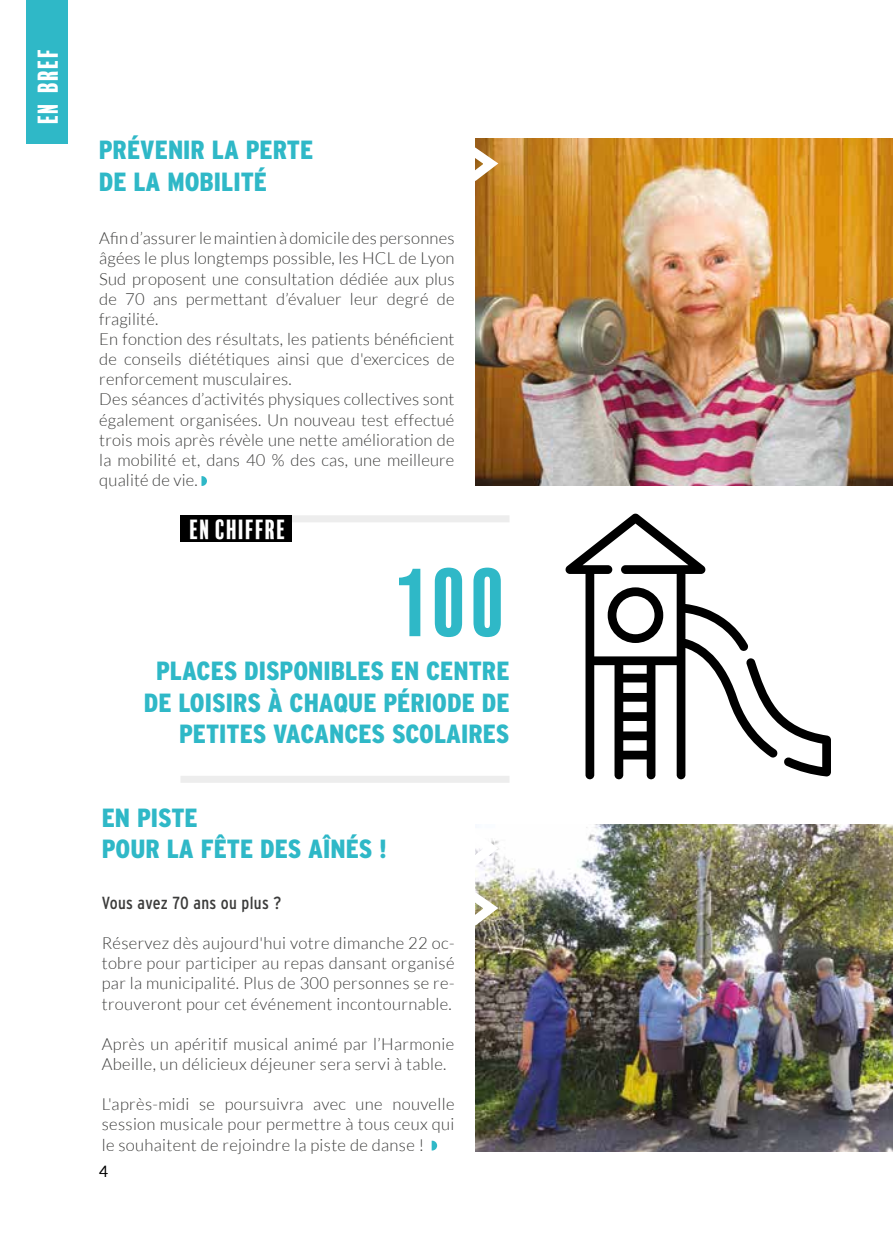
<style>
.page{position:relative;width:893px;height:1241px;background:#fff}
.page>*{position:absolute;margin:0;border:0;box-sizing:border-box;transform-origin:0 0}
.t1{font:87.5px "Balboa Plus Fill";color:#2fb8c7}
.t2{font:900 condensed 26.25px/31.5px "Interstate";color:#2fb8c7}
.t3{font:26.25px "Balboa Plus Fill";color:#fff}
.t4{font:25.38px "Balboa Plus Fill";color:#fff}
.t5{font:condensed 17.5px "Interstate";letter-spacing:.02em;color:#3c3c3b}
.t6{font:300 16.62px/20.1px "Lato";letter-spacing:.01em;color:#3c3c3b;text-align:justify}
.t7{font:15.75px "Lato";color:#000}
</style>
<div class="page">
<img style="left:476px;top:824px;width:417px;height:327px">
<img style="left:476px;top:138px;width:417px;height:348px">
<div style="left:26px;top:0;width:42px;height:144px;background:#2fb8c7"></div>
<svg style="left:432px;top:1140px;width:5px;height:10px"></svg>
<div style="left:270px;top:515px;width:239px;height:7px;background:#ededed"></div>
<div style="left:180px;top:515px;width:112px;height:27px;background:#000"></div>
<div style="left:180px;top:775px;width:329px;height:7px;background:#ededed"></div>
<svg style="left:475px;top:139px;width:31px;height:51px"></svg>
<svg style="left:475px;top:883px;width:31px;height:51px"></svg>
<svg style="left:475px;top:824px;width:31px;height:50px"></svg>
<svg style="left:201px;top:476px;width:6px;height:10px"></svg>
<svg style="left:565px;top:513px;width:183px;height:266px"></svg>
<svg style="left:746px;top:657px;width:85px;height:119px"></svg>
<h2 class="t3" style="left:33px;top:124px;width:78px;rotate:-90deg">EN BREF</h2>
<h2 class="t2" style="left:99px;top:134px;width:216px">PRÉVENIR LA PERTE<br>DE LA MOBILITÉ</h2>
<p class="t6" style="left:99px;top:228px;width:357px;text-align:left">Afin d’assurer le maintien à domicile des personnes âgées le plus longtemps possible, les HCL de Lyon Sud proposent une consultation dédiée aux plus de 70 ans permettant d’évaluer leur degré de fragilité.<br>En fonction des résultats, les patients bénéficient de conseils diététiques ainsi que d'exercices de renforcement musculaires.<br>Des séances d’activités physiques collectives sont également organisées. Un nouveau test effectué trois mois après révèle une nette amélioration de la mobilité et, dans 40 % des cas, une meilleure qualité de vie.</p>
<h3 class="t4" style="left:189px;top:515px;width:99px">EN CHIFFRE</h3>
<h1 class="t1" style="left:396px;top:554px;width:115px">100</h1>
<h2 class="t2" style="left:144px;top:655px;width:367px;text-align:right">PLACES DISPONIBLES EN CENTRE<br>DE LOISIRS À CHAQUE PÉRIODE DE<br>PETITES VACANCES SCOLAIRES</h2>
<h2 class="t2" style="left:102px;top:801px;width:286px">EN PISTE<br>POUR LA FÊTE DES AÎNÉS !</h2>
<p class="t5" style="left:102px;top:892px;width:181px">Vous avez 70 ans ou plus ?</p>
<p class="t6" style="left:102px;top:933px;width:354px">Réservez dès aujourd'hui votre dimanche 22 oc&shy;tobre pour participer au repas dansant organisé par la municipalité. Plus de 300 personnes se re&shy;trouveront pour cet événement incontournable.</p>
<p class="t6" style="left:102px;top:1033px;width:354px">Après un apéritif musical animé par l’Harmonie<br>Abeille, un délicieux déjeuner sera servi à table.</p>
<p class="t6" style="left:102px;top:1094px;width:354px">L'après-midi se poursuivra avec une nouvelle session musicale pour permettre à tous ceux qui le souhaitent de rejoindre la piste de danse !</p>
<p class="t7" style="left:99px;top:1159px;width:11px">4</p>
</div>
